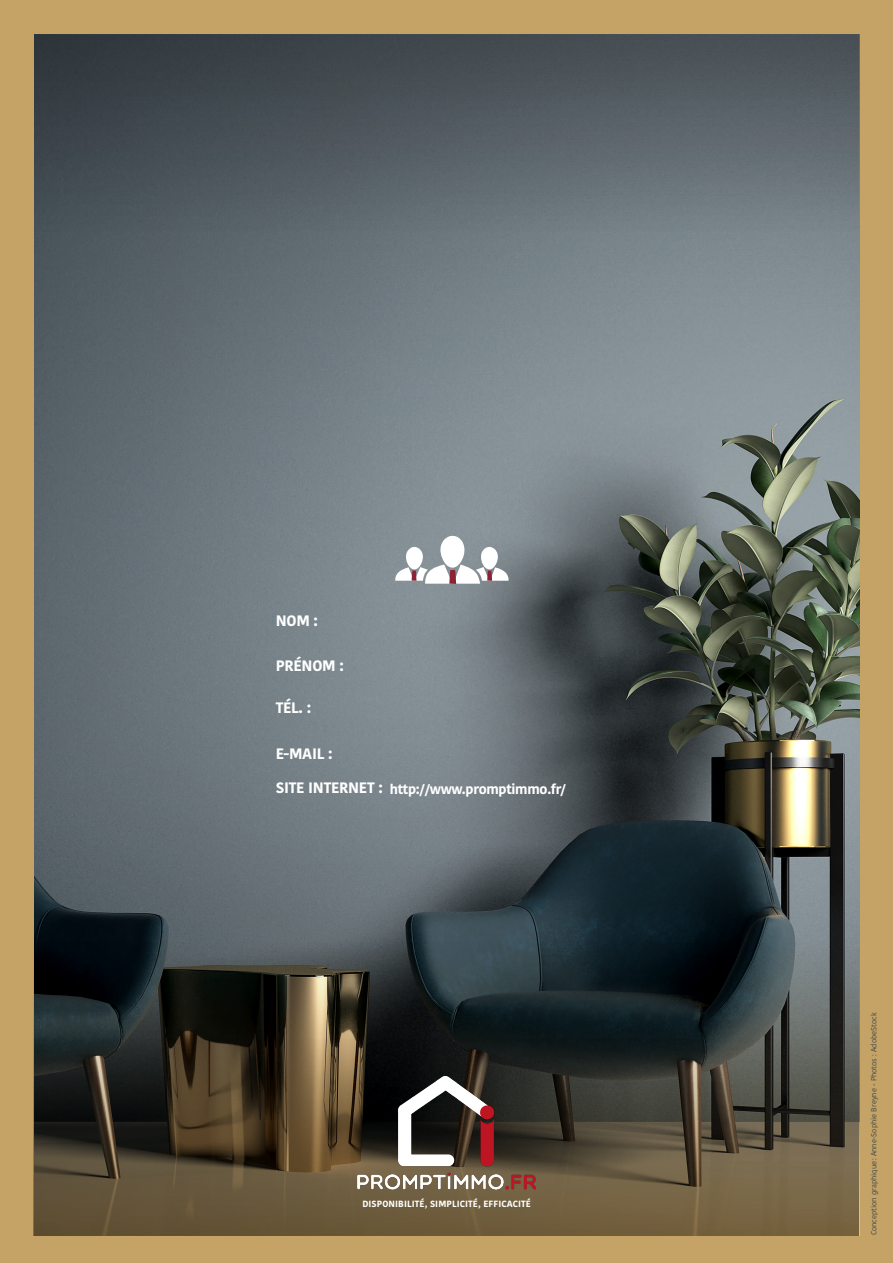
<style>
.page{position:relative;width:893px;height:1263px;background:#c5a366}
.page>*{position:absolute;margin:0;border:0;box-sizing:border-box;transform-origin:0 0}
.coordonnées{font:700 15.15px "Kohinoor Bangla";letter-spacing:-.02em;color:#fff}
.coordonnées-2{font:700 13.5px "Kohinoor Bangla";letter-spacing:-.02em;color:#fff}
.t1{font:700 9px "Kohinoor Bangla";letter-spacing:.01em;color:#fff}
.t2{font:7.5px "Kohinoor Bangla";color:#3b4648}
</style>
<div class="page">
<img style="left:34px;top:34px;width:826px;height:1201px">
<svg style="left:34px;top:34px;width:825px;height:200px;background:#515a60"></svg>
<svg style="left:395px;top:533px;width:114px;height:51px;background:#b7babe"></svg>
<svg style="left:34px;top:942px;width:825px;height:293px;background:#423f33"></svg>
<img style="left:331px;top:1055px;width:232px;height:142px">
<p class="coordonnées" style="left:276px;top:608px;width:44px">NOM :</p>
<p class="coordonnées" style="left:276px;top:652px;width:70px">PRÉNOM :</p>
<p class="coordonnées" style="left:276px;top:694px;width:37px">TÉL. :</p>
<p class="coordonnées" style="left:276px;top:740px;width:58px">E-MAIL :</p>
<p class="coordonnées" style="left:276px;top:774px;width:109px">SITE INTERNET :</p>
<p class="coordonnées-2" style="left:390px;top:777px;width:178px">http://www.promptimmo.fr/</p>
<p class="t1" style="left:362px;top:1195px;width:170px">DISPONIBILITÉ, SIMPLICITÉ, EFFICACITÉ</p>
<p class="t2" style="left:868px;top:1235px;width:224px;rotate:-90deg">Conception graphique: Anne-Sophie Breyne - Photos : AdobeStock</p>
</div>
